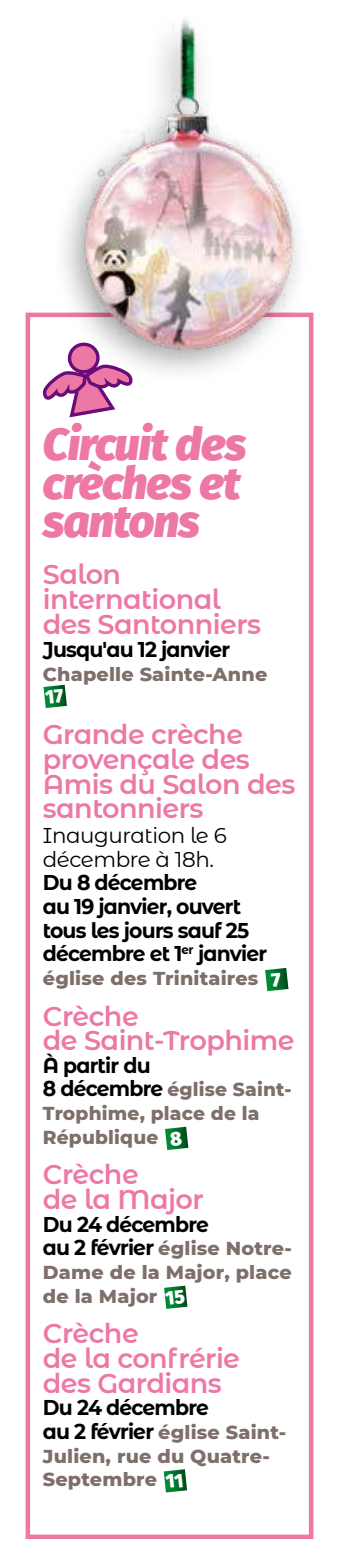
<style>
.page{position:relative;width:339px;height:1563px;background:#fff}
.page>*{position:absolute;margin:0;border:0;box-sizing:border-box;transform-origin:0 0}
.t1{font:italic 800 45px/38.2px "Fira Sans";letter-spacing:-.02em;color:#ed78a6}
.t2{font:600 27px/24.8px "Montserrat Alternates";letter-spacing:-.02em;color:#ed78a6}
.t3{font:700 21.38px/23.6px "Montserrat Alternates";letter-spacing:-.04em;color:#000;scale:.95 1}
.t4{font:21.38px/23.6px "Montserrat Alternates";letter-spacing:-.02em;color:#000}
.t5{font:800 19.12px/23.6px "Montserrat";letter-spacing:.01em;color:#7e6f6b}
.s1{font-family:"Montserrat Alternates";font-weight:700;font-size:21.38px;color:#000}
</style>
<div class="page">
<svg style="left:42px;top:380px;width:88px;height:38px"></svg>
<div style="left:26px;top:313px;width:287px;height:1226px;border:4px solid #ed78a6"></div>
<div style="left:51px;top:10px;width:259px;height:375px;background:#000;opacity:.35"></div>
<img style="left:66px;top:10px;width:240px;height:351px">
<svg style="left:43px;top:685px;width:24px;height:23px"></svg>
<svg style="left:265px;top:968px;width:23px;height:23px"></svg>
<svg style="left:165px;top:1126px;width:23px;height:24px"></svg>
<svg style="left:164px;top:1285px;width:23px;height:24px"></svg>
<svg style="left:163px;top:1469px;width:24px;height:23px"></svg>
<h1 class="t1" style="left:43px;top:421px;width:204px">Circuit des crèches et santons</h1>
<h2 class="t2" style="left:43px;top:561px;width:219px">Salon international des Santonniers</h2>
<p class="t3" style="left:43px;top:637px;width:198px">Jusqu'au 12 janvier</p>
<p class="t5" style="left:43px;top:661px;width:225px">Chapelle Sainte-Anne</p>
<h2 class="t2" style="left:43px;top:721px;width:253px">Grande crèche provençale des<br>Amis du Salon des santonniers</h2>
<p class="t4" style="left:43px;top:823px;width:185px">Inauguration le 6 décembre à 18h.</p>
<p class="t3" style="left:43px;top:870px;width:237px">Du 8 décembre<br>au 19 janvier, ouvert tous les jours sauf 25 décembre et 1<sup>er</sup> janvier</p>
<p class="t5" style="left:43px;top:965px;width:216px">église des Trinitaires</p>
<h2 class="t2" style="left:43px;top:1002px;width:253px">Crèche<br>de Saint-Trophime</h2>
<p class="t3" style="left:43px;top:1052px;width:115px">À partir du</p>
<p class="t5" style="left:43px;top:1076px;width:250px"><span class="s1">8 décembre</span> église Saint-<br>Trophime, place de la<br>République</p>
<h2 class="t2" style="left:43px;top:1161px;width:162px">Crèche<br>de la Major</h2>
<p class="t3" style="left:43px;top:1211px;width:176px">Du 24 décembre</p>
<p class="t5" style="left:43px;top:1235px;width:250px;text-align:justify"><span class="s1">au 2 février</span> église Notre-Dame de la Major, place de la Major</p>
<h2 class="t2" style="left:43px;top:1320px;width:198px">Crèche<br>de la confrérie des Gardians</h2>
<p class="t3" style="left:43px;top:1394px;width:176px">Du 24 décembre</p>
<p class="t5" style="left:43px;top:1419px;width:244px"><span class="s1">au 2 février</span> église Saint-<br>Julien, rue du Quatre-<br>Septembre</p>
</div>
